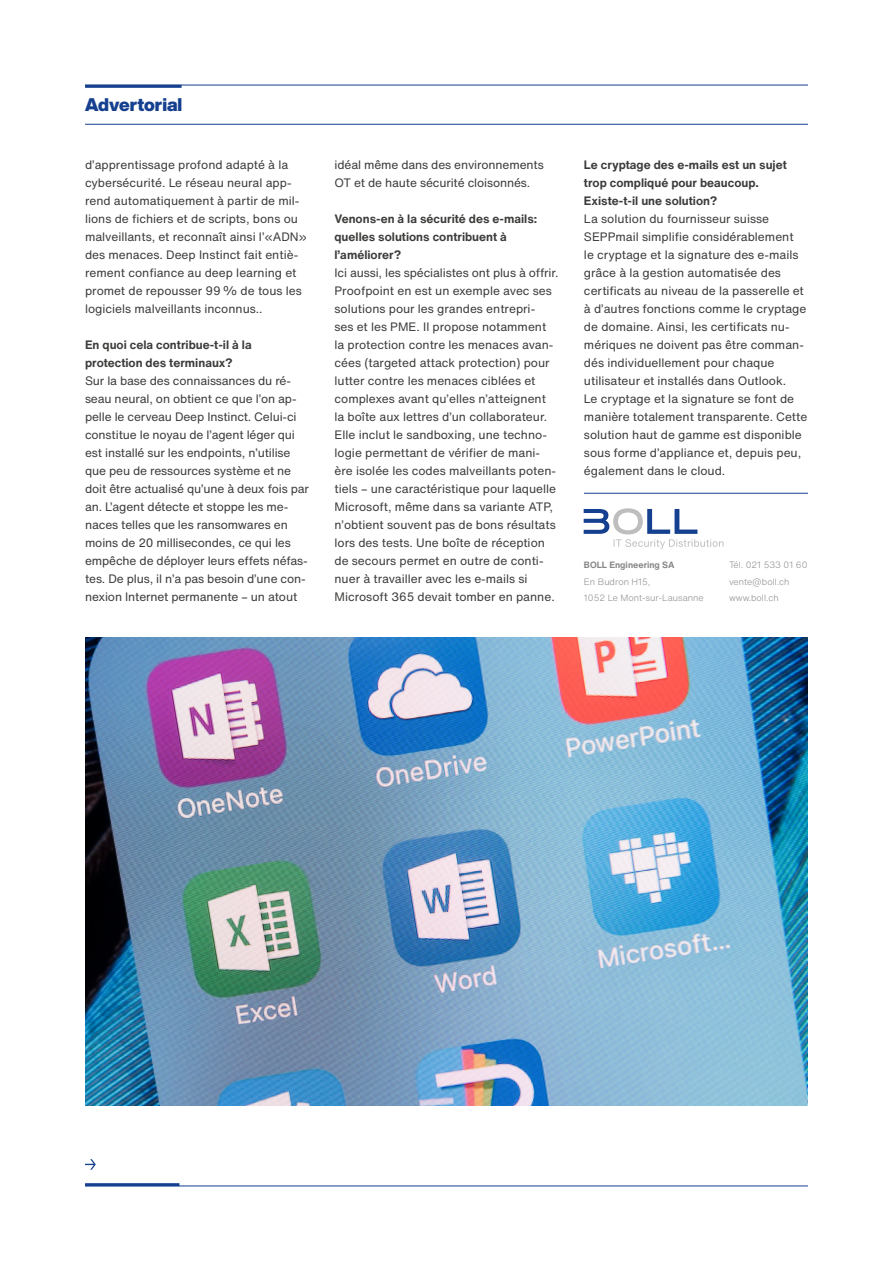
<style>
.page{position:relative;width:893px;height:1263px;background:#fff}
.page>*{position:absolute;margin:0;border:0;box-sizing:border-box;transform-origin:0 0}
.t1{font:900 18px "Helvetica Now Display";color:#153f8f}
.t2{font:12px/18px "Helvetica Now Text";color:#3c3c3b}
.t3{font:700 12px/18px "Helvetica Now Text";color:#3c3c3b}
.t4{font:300 9px/16.5px "Helvetica Now Text";color:#878787}
.t5{font:700 9px "Helvetica Now Text";color:#878787}
</style>
<div class="page">
<hr style="left:85px;top:85px;width:723px;height:1px;background:#153f8f">
<hr style="left:85px;top:85px;width:97px;height:3px;background:#153f8f">
<hr style="left:85px;top:124px;width:723px;height:1px;background:#153f8f">
<hr style="left:85px;top:1183px;width:94px;height:3px;background:#153f8f">
<hr style="left:85px;top:1186px;width:723px;height:1px;background:#153f8f">
<svg style="left:85px;top:1159px;width:11px;height:11px"></svg>
<svg style="left:584px;top:508px;width:139px;height:41px"></svg>
<hr style="left:584px;top:493px;width:224px;height:1px;background:#153f8f">
<img style="left:85px;top:637px;width:722px;height:468px">
<h1 class="t1" style="left:85px;top:92px;width:99px">Advertorial</h1>
<p class="t2" style="left:85px;top:155px;width:223px">d’apprentissage profond adapté à la cybersécurité. Le réseau neural app&shy;rend automatiquement à partir de mil&shy;lions de fichiers et de scripts, bons ou malveillants, et reconnaît ainsi l’«ADN» des menaces. Deep Instinct fait entiè&shy;rement confiance au deep learning et promet de repousser 99 % de tous les logiciels malveillants inconnus..</p>
<p class="t3" style="left:85px;top:335px;width:168px">En quoi cela contribue-t-il à la protection des terminaux?</p>
<p class="t2" style="left:85px;top:371px;width:225px">Sur la base des connaissances du ré&shy;seau neural, on obtient ce que l’on ap&shy;pelle le cerveau Deep Instinct. Celui-ci constitue le noyau de l’agent léger qui est installé sur les endpoints, n’utilise que peu de ressources système et ne doit être actualisé qu’une à deux fois par an. L’agent détecte et stoppe les me&shy;naces telles que les ransomwares en moins de 20 millisecondes, ce qui les empêche de déployer leurs effets néfas&shy;tes. De plus, il n’a pas besoin d’une con&shy;nexion Internet permanente – un atout</p>
<p class="t2" style="left:334px;top:155px;width:211px">idéal même dans des environnements<br>OT et de haute sécurité cloisonnés.</p>
<p class="t3" style="left:334px;top:209px;width:204px">Venons-en à la sécurité des e-mails: quelles solutions contribuent à l’améliorer?</p>
<p class="t2" style="left:334px;top:263px;width:225px">Ici aussi, les spécialistes ont plus à offrir.<br>Proofpoint en est un exemple avec ses solutions pour les grandes entrepri-<br>ses et les PME. Il propose notamment la protection contre les menaces avan&shy;cées (targeted attack protection) pour lutter contre les menaces ciblées et complexes avant qu’elles n’atteignent la boîte aux lettres d’un collaborateur.<br>Elle inclut le sandboxing, une techno&shy;logie permettant de vérifier de mani&shy;ère isolée les codes malveillants poten&shy;tiels – une caractéristique pour laquelle Microsoft, même dans sa variante ATP, n’obtient souvent pas de bons résultats lors des tests. Une boîte de réception de secours permet en outre de conti&shy;nuer à travailler avec les e-mails si Microsoft 365 devait tomber en panne.</p>
<p class="t3" style="left:584px;top:155px;width:204px">Le cryptage des e-mails est un sujet trop compliqué pour beaucoup.<br>Existe-t-il une solution?</p>
<p class="t2" style="left:584px;top:209px;width:225px">La solution du fournisseur suisse SEPPmail simplifie considérablement<br>le cryptage et la signature des e-mails grâce à la gestion automatisée des certificats au niveau de la passerelle et à d’autres fonctions comme le cryptage de domaine. Ainsi, les certificats nu&shy;mériques ne doivent pas être comman&shy;dés individuellement pour chaque utilisateur et installés dans Outlook.<br>Le cryptage et la signature se font de manière totalement transparente. Cette solution haut de gamme est disponible sous forme d’appliance et, depuis peu, également dans le cloud.</p>
<p class="t5" style="left:584px;top:558px;width:92px">BOLL Engineering SA</p>
<p class="t4" style="left:584px;top:573px;width:121px">En Budron H15,<br>1052 Le Mont-sur-Lausanne</p>
<p class="t4" style="left:729px;top:556px;width:80px">Tél. 021 533 01 60 vente@boll.ch www.boll.ch</p>
</div>
